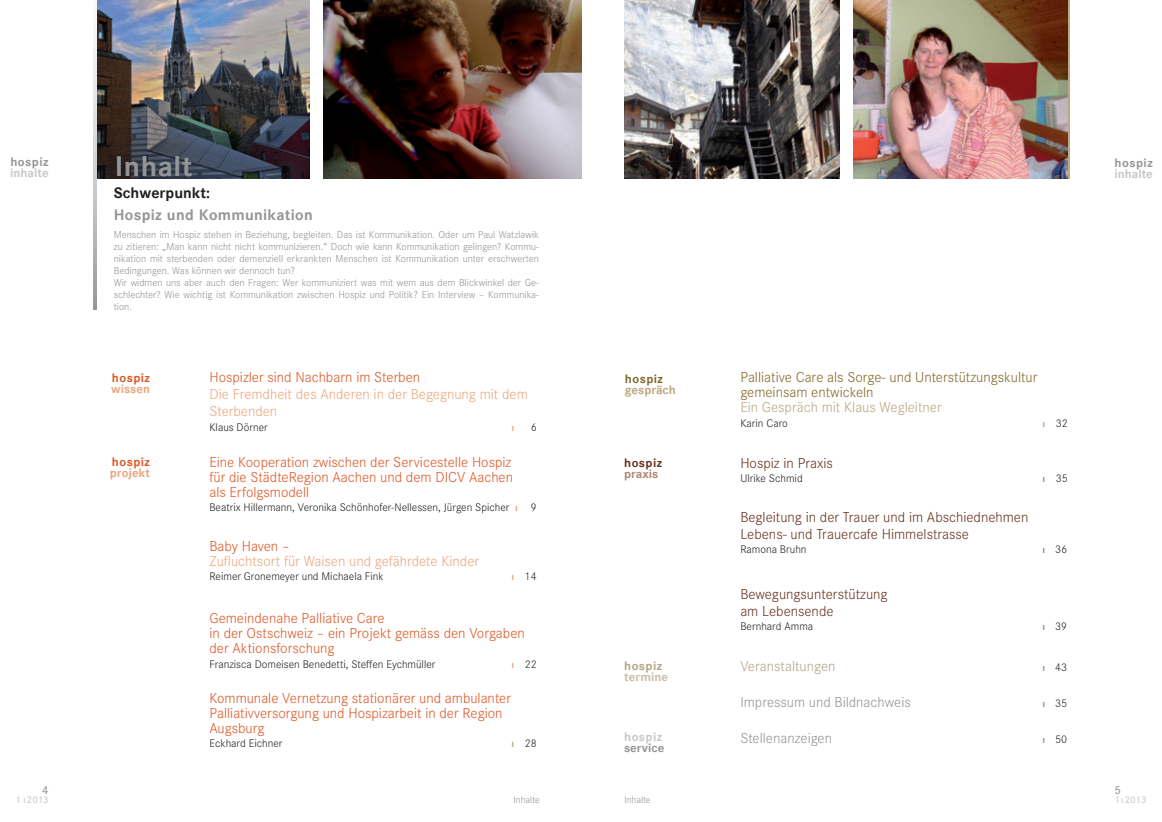
<style>
.page{position:relative;width:1162px;height:822px;background:#fff}
.page>*{position:absolute;margin:0;border:0;box-sizing:border-box;transform-origin:0 0}
.t1{font:700 28px "Corporate SBQ";letter-spacing:.02em;color:#939598}
.t2{font:300 15px/15px "Corporate S";color:#dd5827}
.t3{font:300 15px/17px "Corporate S";color:#693221}
.t4{font:300 15px/17px "Corporate S";color:#eca67f}
.t5{font:300 15px/15px "Corporate S";color:#846729}
.t6{font:300 15px "Corporate S";color:#939598}
.t7{font:300 15px "Corporate S";color:#bda881}
.t8{font:700 15px "Corporate SBQ";letter-spacing:.02em;color:#939598}
.t9{font:300 15px "Corporate S";color:#b3a586}
.t10{font:700 15px "Corporate SBQ";color:#231f20}
.t11{font:700 12px "Corporate SBQ";color:#c7c8ca}
.t12{font:700 12px "Corporate SBQ";color:#eca67f}
.t13{font:700 12px "Corporate SBQ";letter-spacing:.04em;color:#dd5827}
.t14{font:700 12px "Corporate SBQ";letter-spacing:.04em;color:#939598}
.t15{font:700 12px "Corporate SBQ";color:#bda881}
.t16{font:700 12px "Corporate SBQ";letter-spacing:.01em;color:#c9bea6}
.t17{font:700 12px "Corporate SBQ";color:#939598}
.t18{font:700 12px "Corporate SBQ";letter-spacing:.04em;color:#b3a586}
.t19{font:700 12px "Corporate SBQ";letter-spacing:.04em;color:#693221}
.t20{font:700 12px "Corporate SBQ";color:#af8777}
.t21{font:700 12px "Corporate SBQ";letter-spacing:.04em;color:#846729}
.t22{font:500 12px "Corporate S";color:#939598}
.t23{font:300 11.5px "Corporate S";color:#231f20}
.t24{font:300 10.5px/12px "Corporate S";color:#939598}
.t25{font:300 10px "Corporate S";color:#939598}
.t26{font:500 10px "Corporate S";color:#c7c8ca}
.t27{font:700 10px "Corporate SBQ";color:#eca67f}
.s1{font-family:"Corporate SBQ";font-weight:700;font-size:10px;color:#eca67f}
.s2{font-family:"Corporate SBQ";font-weight:700;font-size:10px;color:#bda881}
.s3{font-family:"Corporate SBQ";font-weight:700;font-size:10px;color:#af8777}
.s4{font-family:"Corporate SBQ";font-weight:700;font-size:10px;color:#939598}
</style>
<div class="page">
<img style="left:624px;top:0;width:215px;height:178px">
<img style="left:324px;top:0;width:257px;height:178px">
<img style="left:854px;top:0;width:213px;height:178px">
<img style="left:97px;top:0;width:212px;height:178px">
<svg style="left:94px;top:33px;width:3px;height:277px"></svg>
<p class="t14" style="left:10px;top:154px;width:40px">hospiz</p>
<p class="t11" style="left:10px;top:165px;width:40px">inhalte</p>
<h1 class="t1" style="left:115px;top:150px;width:79px">Inhalt</h1>
<h2 class="t10" style="left:114px;top:184px;width:98px">Schwerpunkt:</h2>
<h2 class="t8" style="left:114px;top:206px;width:200px">Hospiz und Kommunikation</h2>
<p class="t24" style="left:114px;top:229px;width:427px">Menschen im Hospiz stehen in Beziehung, begleiten. Das ist Kommunikation. Oder um Paul Watzlawik zu zitieren: „Man kann nicht nicht kommunizieren.“ Doch wie kann Kommunikation gelingen? Kommu&shy;nikation mit sterbenden oder demenziell erkrankten Menschen ist Kommunikation unter erschwerten Bedingungen. Was können wir dennoch tun?<br>Wir widmen uns aber auch den Fragen: Wer kommuniziert was mit wem aus dem Blickwinkel der Ge&shy;schlechter? Wie wichtig ist Kommunikation zwischen Hospiz und Politik? Ein Interview – Kommunika&shy;tion.</p>
<p class="t13" style="left:112px;top:370px;width:40px">hospiz</p>
<p class="t12" style="left:111px;top:381px;width:40px">wissen</p>
<p class="t13" style="left:112px;top:454px;width:40px">hospiz</p>
<p class="t12" style="left:110px;top:465px;width:41px">projekt</p>
<h2 class="t2" style="left:209px;top:370px;width:212px">Hospizler sind Nachbarn im Sterben</h2>
<h2 class="t4" style="left:209px;top:386px;width:320px">Die Fremdheit des Anderen in der Begegnung mit dem<br>Sterbenden</h2>
<p class="t23" style="left:209px;top:420px;width:60px">Klaus Dörner</p>
<p class="t27" style="left:512px;top:421px;width:4px">ı</p>
<p class="t23" style="left:531px;top:420px;width:7px">6</p>
<h2 class="t2" style="left:209px;top:454px;width:305px;text-align:justify">Eine Kooperation zwischen der Servicestelle Hospiz für die StädteRegion Aachen und dem DICV Aachen als Erfolgsmodell</h2>
<p class="t23" style="left:209px;top:500px;width:329px">Beatrix Hillermann, Veronika Schönhofer-Nellessen, Jürgen Spicher <span class="s1">ı</span> 9</p>
<h2 class="t2" style="left:209px;top:538px;width:82px">Baby Haven –</h2>
<h2 class="t4" style="left:209px;top:552px;width:271px">Zufluchtsort für Waisen und gefährdete Kinder</h2>
<p class="t23" style="left:209px;top:569px;width:176px">Reimer Gronemeyer und Michaela Fink</p>
<p class="t23" style="left:512px;top:569px;width:27px"><span class="s1">ı</span> 14</p>
<h2 class="t2" style="left:209px;top:610px;width:317px">Gemeindenahe Palliative Care<br>in der Ostschweiz – ein Projekt gemäss den Vorgaben der Aktionsforschung</h2>
<p class="t23" style="left:209px;top:657px;width:227px">Franzisca Domeisen Benedetti, Steffen Eychmüller</p>
<p class="t23" style="left:512px;top:657px;width:27px"><span class="s1">ı</span> 22</p>
<h2 class="t2" style="left:209px;top:690px;width:303px">Kommunale Vernetzung stationärer und ambulanter<br>Palliativversorgung und Hospizarbeit in der Region<br>Augsburg</h2>
<p class="t23" style="left:209px;top:736px;width:74px">Eckhard Eichner</p>
<p class="t23" style="left:512px;top:736px;width:27px"><span class="s2">ı</span> 28</p>
<p class="t14" style="left:1114px;top:156px;width:40px">hospiz</p>
<p class="t11" style="left:1114px;top:167px;width:40px">inhalte</p>
<p class="t21" style="left:625px;top:371px;width:40px">hospiz</p>
<p class="t15" style="left:625px;top:382px;width:53px">gespräch</p>
<p class="t19" style="left:624px;top:455px;width:40px">hospiz</p>
<p class="t20" style="left:624px;top:466px;width:36px">praxis</p>
<p class="t18" style="left:624px;top:658px;width:40px">hospiz</p>
<p class="t16" style="left:624px;top:669px;width:45px">termine</p>
<p class="t11" style="left:624px;top:729px;width:40px">hospiz</p>
<p class="t17" style="left:624px;top:740px;width:42px">service</p>
<h2 class="t5" style="left:740px;top:370px;width:299px">Palliative Care als Sorge- und Unterstützungskultur gemeinsam entwickeln</h2>
<h2 class="t7" style="left:740px;top:399px;width:203px">Ein Gespräch mit Klaus Wegleitner</h2>
<p class="t23" style="left:740px;top:416px;width:49px">Karin Caro</p>
<p class="t23" style="left:1042px;top:416px;width:27px"><span class="s2">ı</span> 32</p>
<h2 class="t3" style="left:740px;top:454px;width:94px">Hospiz in Praxis</h2>
<p class="t23" style="left:740px;top:471px;width:64px">Ulrike Schmid</p>
<p class="t23" style="left:1042px;top:471px;width:27px"><span class="s3">ı</span> 35</p>
<h2 class="t3" style="left:740px;top:509px;width:290px">Begleitung in der Trauer und im Abschiednehmen<br>Lebens- und Trauercafe Himmelstrasse</h2>
<p class="t23" style="left:740px;top:543px;width:68px">Ramona Bruhn</p>
<p class="t23" style="left:1042px;top:543px;width:26px"><span class="s3">ı</span> 36</p>
<h2 class="t3" style="left:740px;top:585px;width:149px">Bewegungsunterstützung am Lebensende</h2>
<p class="t23" style="left:740px;top:619px;width:74px">Bernhard Amma</p>
<p class="t23" style="left:1042px;top:619px;width:26px"><span class="s3">ı</span> 39</p>
<h2 class="t9" style="left:740px;top:657px;width:97px">Veranstaltungen</h2>
<p class="t23" style="left:1042px;top:660px;width:26px"><span class="s4">ı</span> 43</p>
<h2 class="t6" style="left:740px;top:693px;width:172px">Impressum und Bildnachweis</h2>
<p class="t23" style="left:1042px;top:696px;width:26px"><span class="s4">ı</span> 35</p>
<h2 class="t6" style="left:740px;top:729px;width:93px">Stellenanzeigen</h2>
<p class="t23" style="left:1042px;top:732px;width:26px"><span class="s4">ı</span> 50</p>
<p class="t22" style="left:1114px;top:783px;width:8px">5</p>
<p class="t25" style="left:513px;top:793px;width:28px">Inhalte</p>
<p class="t25" style="left:624px;top:793px;width:28px">Inhalte</p>
<p class="t26" style="left:16px;top:793px;width:35px">1 ı2013</p>
<p class="t26" style="left:1114px;top:793px;width:33px">1ı2013</p>
</div>
